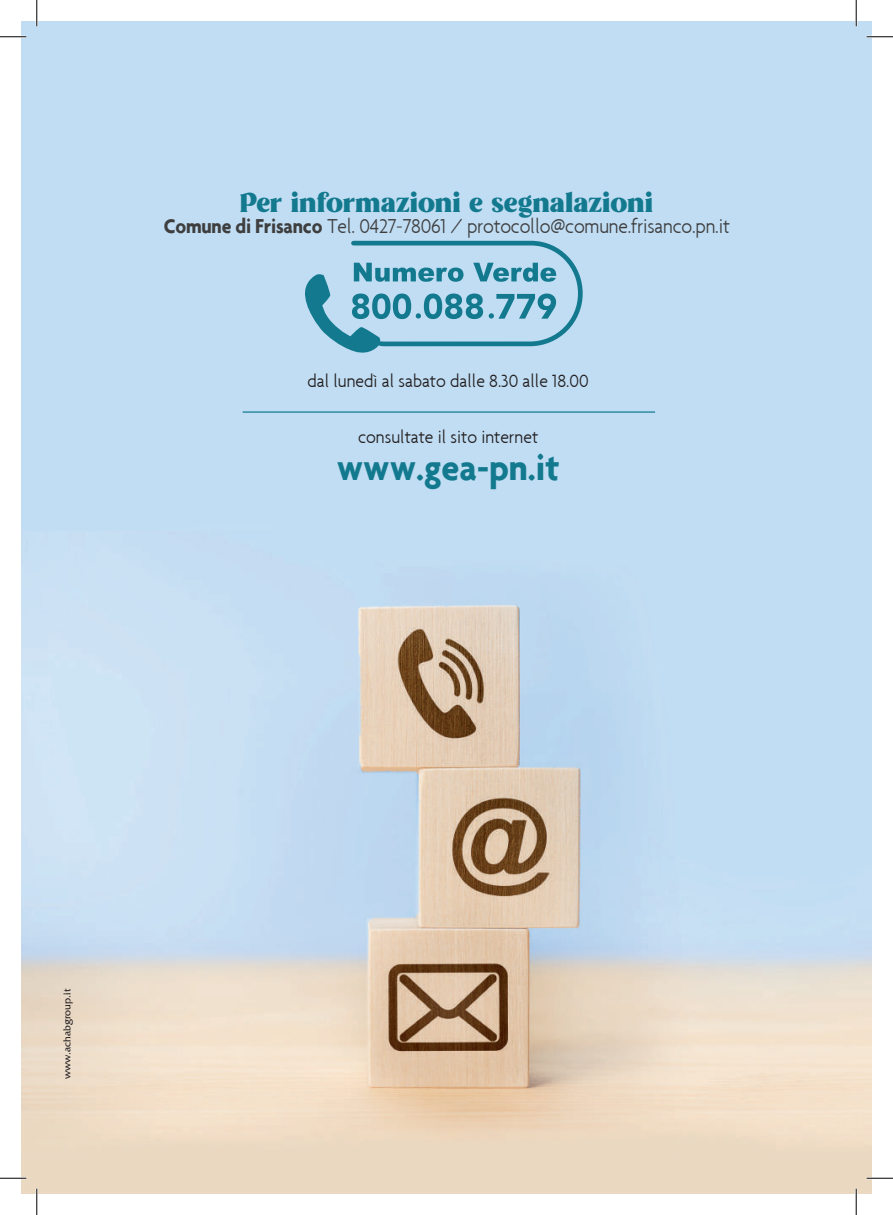
<style>
.page{position:relative;width:893px;height:1215px;background:#fff}
.page>*{position:absolute;margin:0;border:0;box-sizing:border-box;transform-origin:0 0}
.t1{font:700 39.2px "Agenda";color:#13798e;scale:.92 1}
.t2{font:26.25px "Brume";color:#13798e}
.t3{font:300 21.7px "Agenda";letter-spacing:-.01em;color:#3e3e3f;scale:.9 1}
.t4{font:300 19.25px "Agenda";color:#231f20;scale:.92 1}
.t5{font:10.5px "Fritz";color:#231f20}
.s1{font-weight:700}
</style>
<div class="page">
<img style="left:22px;top:22px;width:848px;height:1171px">
<hr style="left:242px;top:411px;width:412px;height:1px;background:#13798e">
<svg style="left:303px;top:238px;width:281px;height:118px;background:#93c3d9"></svg>
<hr style="left:0;top:36px;width:26px;height:2px;background:#fff">
<hr style="left:866px;top:36px;width:26px;height:2px;background:#fff">
<hr style="left:0;top:1177px;width:26px;height:2px;background:#fff">
<hr style="left:866px;top:1177px;width:26px;height:2px;background:#fff">
<hr style="left:36px;top:0;width:2px;height:26px;background:#fff">
<hr style="left:36px;top:1188px;width:2px;height:26px;background:#fff">
<hr style="left:854px;top:0;width:2px;height:26px;background:#fff">
<hr style="left:854px;top:1188px;width:2px;height:26px;background:#fff">
<svg style="left:0;top:36px;width:26px;height:1px"></svg>
<svg style="left:866px;top:36px;width:26px;height:1px"></svg>
<svg style="left:0;top:1177px;width:26px;height:1px"></svg>
<svg style="left:866px;top:1177px;width:26px;height:1px"></svg>
<svg style="left:36px;top:0;width:1px;height:26px"></svg>
<svg style="left:36px;top:1188px;width:1px;height:26px"></svg>
<svg style="left:855px;top:0;width:1px;height:26px"></svg>
<svg style="left:855px;top:1188px;width:1px;height:26px"></svg>
<p class="t2" style="left:240px;top:187px;width:414px">Per informazioni e segnalazioni</p>
<p class="t3" style="left:164px;top:214px;width:630px"><span class="s1">Comune di Frisanco</span> Tel. 0427-78061 / protocollo@comune.frisanco.pn.it</p>
<p class="t4" style="left:307px;top:369px;width:307px">dal lunedì al sabato dalle 8.30 alle 18.00</p>
<p class="t4" style="left:358px;top:425px;width:197px">consultate il sito internet</p>
<h1 class="t1" style="left:336px;top:443px;width:243px">www.gea-pn.it</h1>
<p class="t5" style="left:60px;top:1079px;width:92px;rotate:-90deg">www.achabgroup.it</p>
</div>
